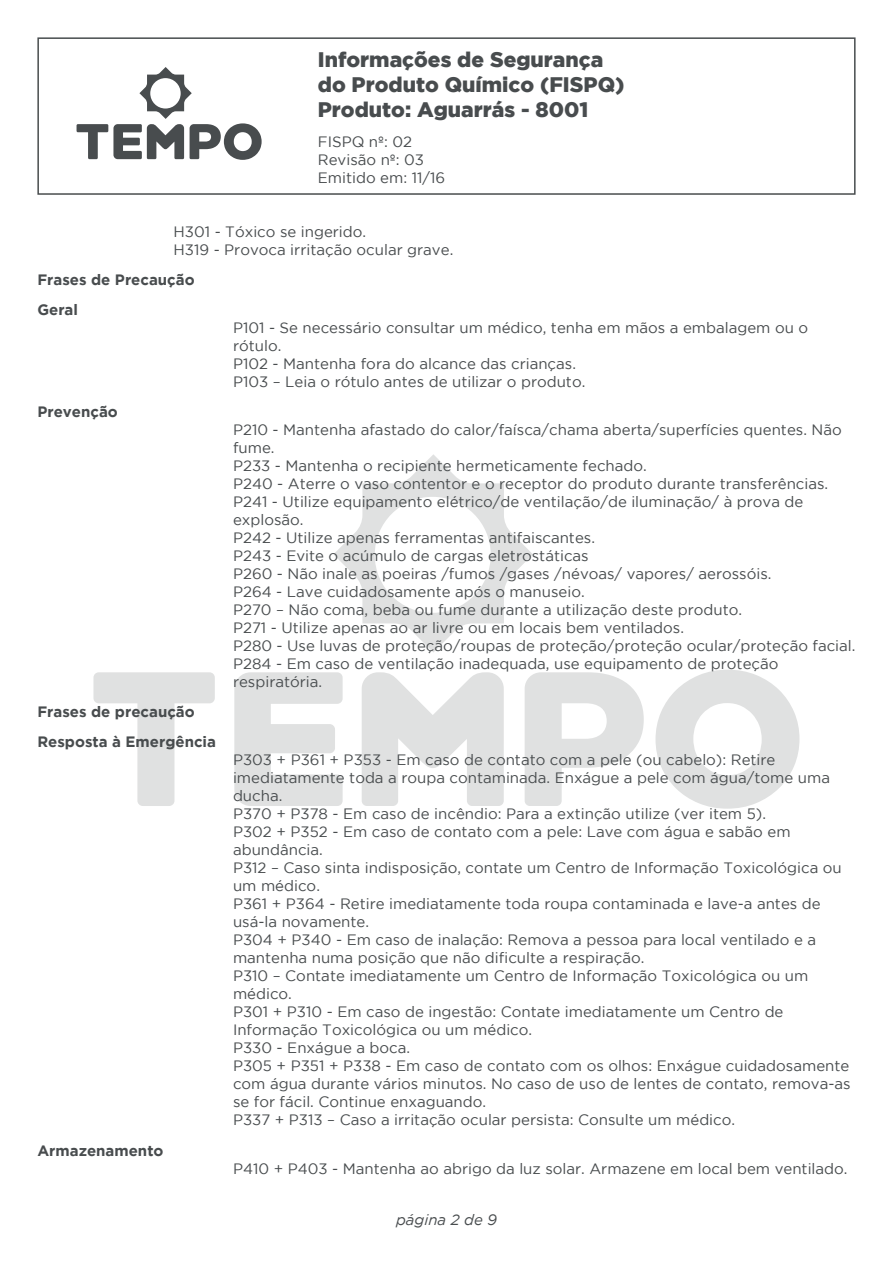
<style>
.page{position:relative;width:893px;height:1263px;background:#fff}
.page>*{position:absolute;margin:0;border:0;box-sizing:border-box;transform-origin:0 0}
.t1{font:900 21px/25.2px "Gotham";color:#484c4e}
.t2{font:15px/18px "Gotham";color:#484c4e}
.t3{font:700 15px/30px "Gotham";color:#484c4e}
.t4{font:italic 15px "Gotham";color:#484c4e}
</style>
<div class="page">
<div style="left:37px;top:37px;width:818px;height:158px;border:2px solid #484c4e"></div>
<svg style="left:77px;top:67px;width:185px;height:93px"></svg>
<svg style="left:525px;top:672px;width:119px;height:134px"></svg>
<svg style="left:655px;top:670px;width:144px;height:139px"></svg>
<svg style="left:362px;top:672px;width:142px;height:134px"></svg>
<svg style="left:93px;top:672px;width:122px;height:134px"></svg>
<svg style="left:234px;top:672px;width:109px;height:134px"></svg>
<svg style="left:333px;top:454px;width:200px;height:198px"></svg>
<h1 class="t1" style="left:318px;top:46px;width:308px">Informações de Segurança do Produto Químico (FISPQ)<br>Produto: Aguarrás - 8001</h1>
<p class="t2" style="left:318px;top:133px;width:129px">FISPQ nº: 02<br>Revisão nº: 03<br>Emitido em: 11/16</p>
<p class="t2" style="left:173px;top:223px;width:281px">H301 - Tóxico se ingerido.<br>H319 - Provoca irritação ocular grave.</p>
<p class="t3" style="left:37px;top:265px;width:159px">Frases de Precaução<br>Geral</p>
<p class="t2" style="left:233px;top:319px;width:577px">P101 - Se necessário consultar um médico, tenha em mãos a embalagem ou o rótulo.<br>P102 - Mantenha fora do alcance das crianças.<br>P103 – Leia o rótulo antes de utilizar o produto.</p>
<p class="t3" style="left:37px;top:397px;width:82px">Prevenção</p>
<p class="t2" style="left:233px;top:421px;width:624px">P210 - Mantenha afastado do calor/faísca/chama aberta/superfícies quentes. Não fume.<br>P233 - Mantenha o recipiente hermeticamente fechado.<br>P240 - Aterre o vaso contentor e o receptor do produto durante transferências.<br>P241 - Utilize equipamento elétrico/de ventilação/de iluminação/ à prova de explosão.<br>P242 - Utilize apenas ferramentas antifaiscantes.<br>P243 - Evite o acúmulo de cargas eletrostáticas<br>P260 - Não inale as poeiras /fumos /gases /névoas/ vapores/ aerossóis.<br>P264 - Lave cuidadosamente após o manuseio.<br>P270 – Não coma, beba ou fume durante a utilização deste produto.<br>P271 - Utilize apenas ao ar livre ou em locais bem ventilados.<br>P280 - Use luvas de proteção/roupas de proteção/proteção ocular/proteção facial.<br>P284 - Em caso de ventilação inadequada, use equipamento de proteção respiratória.</p>
<p class="t3" style="left:37px;top:697px;width:180px">Frases de precaução<br>Resposta à Emergência</p>
<p class="t2" style="left:233px;top:751px;width:619px">P303 + P361 + P353 - Em caso de contato com a pele (ou cabelo): Retire imediatamente toda a roupa contaminada. Enxágue a pele com água/tome uma ducha.<br>P370 + P378 - Em caso de incêndio: Para a extinção utilize (ver item 5).<br>P302 + P352 - Em caso de contato com a pele: Lave com água e sabão em abundância.<br>P312 – Caso sinta indisposição, contate um Centro de Informação Toxicológica ou um médico.<br>P361 + P364 - Retire imediatamente toda roupa contaminada e lave-a antes de usá-la novamente.<br>P304 + P340 - Em caso de inalação: Remova a pessoa para local ventilado e a mantenha numa posição que não dificulte a respiração.<br>P310 – Contate imediatamente um Centro de Informação Toxicológica ou um médico.<br>P301 + P310 - Em caso de ingestão: Contate imediatamente um Centro de Informação Toxicológica ou um médico.<br>P330 - Enxágue a boca.<br>P305 + P351 + P338 - Em caso de contato com os olhos: Enxágue cuidadosamente com água durante vários minutos. No caso de uso de lentes de contato, remova-as se for fácil. Continue enxaguando.<br>P337 + P313 – Caso a irritação ocular persista: Consulte um médico.</p>
<p class="t3" style="left:37px;top:1135px;width:128px">Armazenamento</p>
<p class="t2" style="left:233px;top:1159px;width:616px">P410 + P403 - Mantenha ao abrigo da luz solar. Armazene em local bem ventilado.</p>
<p class="t4" style="left:396px;top:1212px;width:102px">página 2 de 9</p>
</div>
